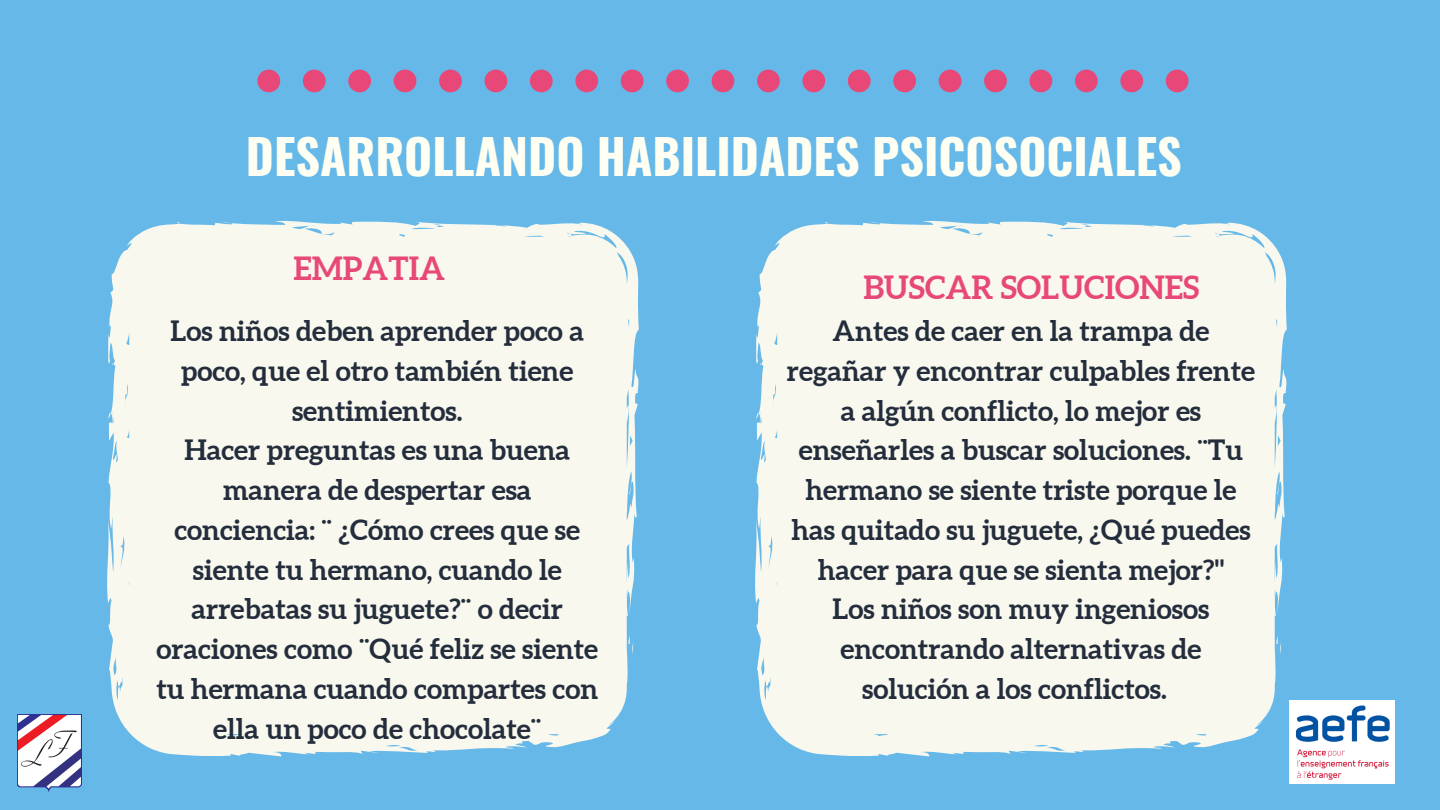
<style>
.page{position:relative;width:1440px;height:810px;background:#65b8e8}
.page>*{position:absolute;margin:0;border:0;box-sizing:border-box;transform-origin:0 0}
.t1{font:700 48px "Oswald";color:#fefff2}
.t2{font:700 32px "Aleo";color:#e84878}
.t3{font:700 28px/39.8px "Aleo";color:#242d3c;text-align:center}
</style>
<div class="page">
<svg style="left:257px;top:70px;width:23px;height:22px"></svg>
<svg style="left:303px;top:70px;width:23px;height:22px"></svg>
<svg style="left:348px;top:70px;width:23px;height:22px"></svg>
<svg style="left:394px;top:70px;width:22px;height:22px"></svg>
<svg style="left:439px;top:70px;width:23px;height:22px"></svg>
<svg style="left:485px;top:70px;width:22px;height:22px"></svg>
<svg style="left:530px;top:70px;width:23px;height:22px"></svg>
<svg style="left:575px;top:70px;width:23px;height:22px"></svg>
<svg style="left:621px;top:70px;width:23px;height:22px"></svg>
<svg style="left:666px;top:70px;width:23px;height:22px"></svg>
<svg style="left:712px;top:70px;width:22px;height:22px"></svg>
<svg style="left:757px;top:70px;width:23px;height:22px"></svg>
<svg style="left:802px;top:70px;width:23px;height:22px"></svg>
<svg style="left:848px;top:70px;width:23px;height:22px"></svg>
<svg style="left:893px;top:70px;width:23px;height:22px"></svg>
<svg style="left:939px;top:70px;width:22px;height:22px"></svg>
<svg style="left:984px;top:70px;width:23px;height:22px"></svg>
<svg style="left:1030px;top:70px;width:22px;height:22px"></svg>
<svg style="left:1075px;top:70px;width:23px;height:22px"></svg>
<svg style="left:1120px;top:70px;width:23px;height:22px"></svg>
<svg style="left:1166px;top:70px;width:23px;height:22px"></svg>
<div style="left:107px;top:221px;width:532px;height:535px;background:#f8f8ee"></div>
<div style="left:755px;top:221px;width:532px;height:535px;background:#f8f8ee"></div>
<img style="left:17px;top:714px;width:64px;height:78px">
<img style="left:1290px;top:701px;width:105px;height:83px">
<h1 class="t1" style="left:246px;top:119px;width:937px">DESARROLLANDO HABILIDADES PSICOSOCIALES</h1>
<p class="t2" style="left:293px;top:250px;width:153px">EMPATIA</p>
<p class="t3" style="left:156px;top:311px;width:443px">Los niños deben aprender poco a poco, que el otro también tiene sentimientos.<br>Hacer preguntas es una buena manera de despertar esa conciencia: ¨ ¿Cómo crees que se siente tu hermano, cuando le arrebatas su juguete?¨ o decir oraciones como ¨Qué feliz se siente tu hermana cuando compartes con ella un poco de chocolate¨</p>
<p class="t2" style="left:863px;top:269px;width:338px">BUSCAR SOLUCIONES</p>
<p class="t3" style="left:787px;top:311px;width:470px">Antes de caer en la trampa de regañar y encontrar culpables frente a algún conflicto, lo mejor es enseñarles a buscar soluciones. ¨Tu hermano se siente triste porque le has quitado su juguete, ¿Qué puedes hacer para que se sienta mejor?"<br>Los niños son muy ingeniosos encontrando alternativas de solución a los conflictos.</p>
</div>
